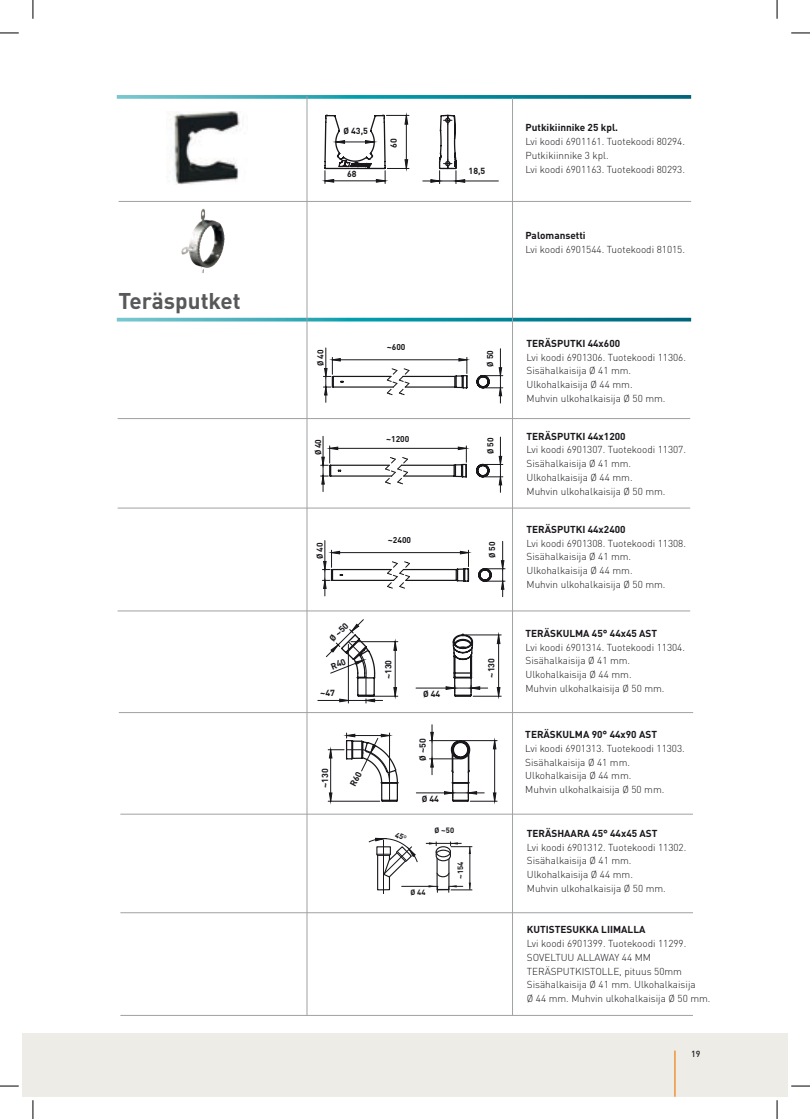
<style>
.page{position:relative;width:810px;height:1119px;background:#fff}
.page>*{position:absolute;margin:0;border:0;box-sizing:border-box;transform-origin:0 0}
.t1{font:700 22.5px "DINOT";color:#58585a}
.t2{font:300 10px/13.8px "DINOT";color:#1a171c}
.t3{font:700 10px "DINOT";color:#1a171c}
.t4{font:700 8.75px "DINOT";color:#1a171c}
.t5{font:500 8.75px "DINOT";color:#1a171c}
.t6{font:700 8.38px "DINOT";color:#1a171c}
.t7{font:700 7.62px "DINOT";color:#1a171c}
</style>
<div class="page">
<div style="left:22px;top:1033px;width:766px;height:63px;background:#edece7"></div>
<img style="left:166px;top:112px;width:74px;height:73px">
<hr style="left:456px;top:181px;width:42px;height:1px;background:#1a171c">
<svg style="left:323px;top:112px;width:142px;height:72px"></svg>
<hr style="left:119px;top:712px;width:574px;height:1px;background:#9fa1a2">
<hr style="left:120px;top:912px;width:573px;height:1px;background:#9fa1a2">
<hr style="left:120px;top:1014px;width:573px;height:1px;background:#9fa1a2">
<hr style="left:120px;top:813px;width:573px;height:1px;background:#9fa1a2">
<hr style="left:119px;top:201px;width:572px;height:1px;background:#9fa1a2">
<hr style="left:118px;top:418px;width:572px;height:1px;background:#9fa1a2">
<hr style="left:118px;top:507px;width:572px;height:1px;background:#9fa1a2">
<svg style="left:117px;top:95px;width:574px;height:4px;background:#2c9caa"></svg>
<svg style="left:323px;top:348px;width:180px;height:55px"></svg>
<svg style="left:321px;top:436px;width:182px;height:56px"></svg>
<svg style="left:322px;top:540px;width:183px;height:56px"></svg>
<hr style="left:118px;top:610px;width:572px;height:1px;background:#9fa1a2">
<hr style="left:307px;top:96px;width:1px;height:919px;background:#9fa1a2">
<hr style="left:512px;top:98px;width:1px;height:917px;background:#9fa1a2">
<hr style="left:402px;top:886px;width:36px;height:1px;background:#1a171c">
<hr style="left:383px;top:839px;width:1px;height:54px;background:#1a171c">
<hr style="left:426px;top:843px;width:36px;height:1px;background:#1a171c">
<svg style="left:429px;top:841px;width:43px;height:51px"></svg>
<img style="left:181px;top:209px;width:44px;height:64px">
<hr style="left:674px;top:1050px;width:2px;height:46px;background:#ef8215">
<svg style="left:0;top:32px;width:19px;height:2px"></svg>
<svg style="left:791px;top:32px;width:19px;height:2px"></svg>
<svg style="left:0;top:1085px;width:19px;height:1px"></svg>
<svg style="left:791px;top:1085px;width:19px;height:1px"></svg>
<svg style="left:32px;top:0;width:2px;height:19px"></svg>
<svg style="left:32px;top:1100px;width:2px;height:18px"></svg>
<svg style="left:776px;top:0;width:2px;height:19px"></svg>
<svg style="left:776px;top:1100px;width:2px;height:18px"></svg>
<svg style="left:328px;top:724px;width:169px;height:78px"></svg>
<svg style="left:317px;top:619px;width:185px;height:84px"></svg>
<svg style="left:368px;top:837px;width:50px;height:53px"></svg>
<h1 class="t1" style="left:119px;top:286px;width:124px">Teräsputket</h1>
<p class="t4" style="left:343px;top:125px;width:26px">Ø 43,5</p>
<p class="t4" style="left:347px;top:168px;width:11px">68</p>
<p class="t4" style="left:388px;top:148px;width:11px;rotate:-90deg">60</p>
<p class="t4" style="left:469px;top:165px;width:18px">18,5</p>
<p class="t3" style="left:525px;top:121px;width:94px">Putkikiinnike 25 kpl.</p>
<p class="t2" style="left:525px;top:134px;width:161px">Lvi koodi 6901161. Tuotekoodi 80294.<br>Putkikiinnike 3 kpl.<br>Lvi koodi 6901163. Tuotekoodi 80293.</p>
<p class="t3" style="left:525px;top:229px;width:62px">Palomansetti</p>
<p class="t2" style="left:525px;top:242px;width:161px">Lvi koodi 6901544. Tuotekoodi 81015.</p>
<p class="t6" style="left:387px;top:342px;width:20px">~600</p>
<p class="t6" style="left:315px;top:366px;width:18px;rotate:-90deg">Ø 40</p>
<p class="t6" style="left:485px;top:366px;width:18px;rotate:-90deg">Ø 50</p>
<p class="t6" style="left:386px;top:433px;width:25px">~1200</p>
<p class="t6" style="left:313px;top:455px;width:18px;rotate:-90deg">Ø 40</p>
<p class="t6" style="left:485px;top:454px;width:18px;rotate:-90deg">Ø 50</p>
<p class="t6" style="left:388px;top:534px;width:25px">~2400</p>
<p class="t6" style="left:314px;top:559px;width:18px;rotate:-90deg">Ø 40</p>
<p class="t6" style="left:487px;top:558px;width:18px;rotate:-90deg">Ø 50</p>
<p class="t4" style="left:327px;top:635px;width:24px;rotate:-45deg">Ø ~50</p>
<p class="t4" style="left:383px;top:679px;width:21px;rotate:-90deg">~130</p>
<p class="t4" style="left:486px;top:677px;width:21px;rotate:-90deg">~130</p>
<p class="t4" style="left:320px;top:687px;width:16px">~47</p>
<p class="t4" style="left:423px;top:688px;width:19px">Ø 44</p>
<p class="t4" style="left:319px;top:788px;width:21px;rotate:-90deg">~130</p>
<p class="t4" style="left:417px;top:760px;width:24px;rotate:-90deg">Ø ~50</p>
<p class="t4" style="left:422px;top:793px;width:19px">Ø 44</p>
<p class="t7" style="left:435px;top:825px;width:21px">Ø ~50</p>
<p class="t7" style="left:411px;top:886px;width:16px">Ø 44</p>
<p class="t7" style="left:456px;top:878px;width:19px;rotate:-90deg">~154</p>
<p class="t3" style="left:526px;top:336px;width:95px">TERÄSPUTKI 44x600</p>
<p class="t2" style="left:526px;top:350px;width:161px">Lvi koodi 6901306. Tuotekoodi 11306.<br>Sisähalkaisija Ø 41 mm.<br>Ulkohalkaisija Ø 44 mm.<br>Muhvin ulkohalkaisija Ø 50 mm.</p>
<p class="t3" style="left:526px;top:429px;width:101px">TERÄSPUTKI 44x1200</p>
<p class="t2" style="left:526px;top:442px;width:161px">Lvi koodi 6901307. Tuotekoodi 11307.<br>Sisähalkaisija Ø 41 mm.<br>Ulkohalkaisija Ø 44 mm.<br>Muhvin ulkohalkaisija Ø 50 mm.</p>
<p class="t3" style="left:526px;top:522px;width:101px">TERÄSPUTKI 44x2400</p>
<p class="t2" style="left:526px;top:536px;width:161px">Lvi koodi 6901308. Tuotekoodi 11308.<br>Sisähalkaisija Ø 41 mm.<br>Ulkohalkaisija Ø 44 mm.<br>Muhvin ulkohalkaisija Ø 50 mm.</p>
<p class="t3" style="left:525px;top:626px;width:133px">TERÄSKULMA 45° 44x45 AST</p>
<p class="t2" style="left:525px;top:640px;width:161px">Lvi koodi 6901314. Tuotekoodi 11304.<br>Sisähalkaisija Ø 41 mm.<br>Ulkohalkaisija Ø 44 mm.<br>Muhvin ulkohalkaisija Ø 50 mm.</p>
<p class="t3" style="left:525px;top:727px;width:133px">TERÄSKULMA 90° 44x90 AST</p>
<p class="t2" style="left:525px;top:741px;width:161px">Lvi koodi 6901313. Tuotekoodi 11303.<br>Sisähalkaisija Ø 41 mm.<br>Ulkohalkaisija Ø 44 mm.<br>Muhvin ulkohalkaisija Ø 50 mm.</p>
<p class="t3" style="left:527px;top:826px;width:132px">TERÄSHAARA 45° 44x45 AST</p>
<p class="t2" style="left:527px;top:840px;width:161px">Lvi koodi 6901312. Tuotekoodi 11302.<br>Sisähalkaisija Ø 41 mm.<br>Ulkohalkaisija Ø 44 mm.<br>Muhvin ulkohalkaisija Ø 50 mm.</p>
<p class="t3" style="left:527px;top:923px;width:120px">KUTISTESUKKA LIIMALLA</p>
<p class="t2" style="left:527px;top:936px;width:185px">Lvi koodi 6901399. Tuotekoodi 11299.<br>SOVELTUU ALLAWAY 44 MM TERÄSPUTKISTOLLE, pituus 50mm Sisähalkaisija Ø 41 mm. Ulkohalkaisija<br>Ø 44 mm. Muhvin ulkohalkaisija Ø 50 mm.</p>
<p class="t5" style="left:691px;top:1048px;width:11px">19</p>
</div>
